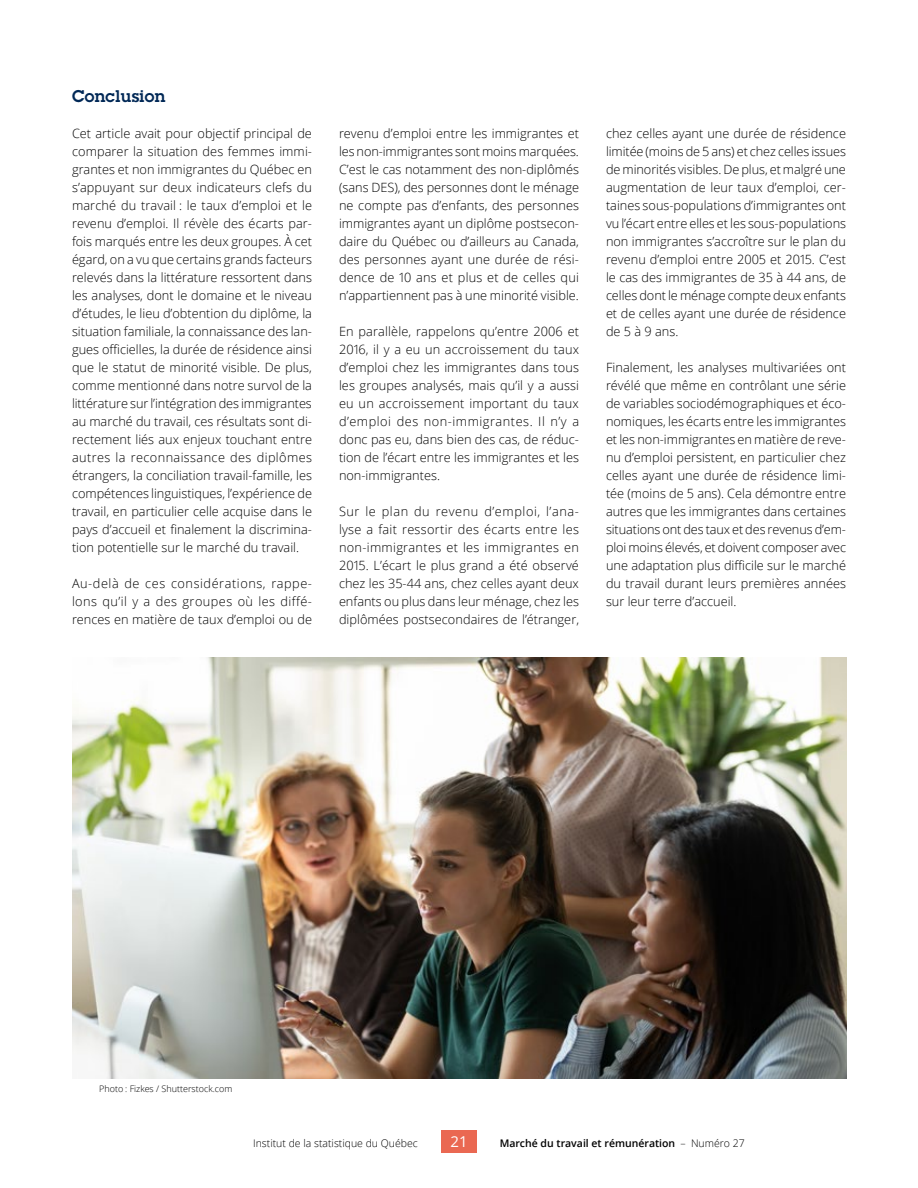
<style>
.page{position:relative;width:918px;height:1188px;background:#fff}
.page>*{position:absolute;margin:0;border:0;box-sizing:border-box;transform-origin:0 0}
.Titre_01{font:600 16.5px "Lubalin Graph Std";letter-spacing:.02em;color:#002856}
.t1{font:15px "Open Sans";color:#fff}
.Texte_courant{font:300 12.75px/18px "Open Sans";color:#000;text-align:justify}
.t2{font:600 10.5px "Open Sans";color:#000}
.t3{font:300 10.5px "Open Sans";color:#000}
.Crédits_photo{font:300 9px "Open Sans";color:#000}
.s1{font-weight:300}
</style>
<div class="page">
<div style="left:441px;top:1130px;width:36px;height:23px;background:#ea6852"></div>
<img style="left:72px;top:658px;width:774px;height:421px">
<p class="Titre_01" style="left:72px;top:85px;width:95px">Conclusion</p>
<p class="Texte_courant" style="left:72px;top:124px;width:242px">Cet article avait pour objectif principal de comparer la situation des femmes immi&shy;grantes et non immigrantes du Québec en s’appuyant sur deux indicateurs clefs du marché du travail : le taux d’emploi et le revenu d’emploi. Il révèle des écarts par&shy;fois marqués entre les deux groupes. À cet égard, on a vu que certains grands facteurs relevés dans la littérature ressortent dans les analyses, dont le domaine et le niveau d’études, le lieu d’obtention du diplôme, la situation familiale, la connaissance des lan&shy;gues officielles, la durée de résidence ainsi que le statut de minorité visible. De plus, comme mentionné dans notre survol de la littérature sur l’intégration des immigrantes au marché du travail, ces résultats sont di&shy;rectement liés aux enjeux touchant entre autres la reconnaissance des diplômes étrangers, la conciliation travail-famille, les compétences linguistiques, l’expérience de travail, en particulier celle acquise dans le pays d’accueil et finalement la discrimina&shy;tion potentielle sur le marché du travail.</p>
<p class="Texte_courant" style="left:72px;top:574px;width:242px">Au-delà de ces considérations, rappe&shy;lons qu’il y a des groupes où les diffé&shy;rences en matière de taux d’emploi ou de</p>
<p class="Texte_courant" style="left:339px;top:124px;width:242px">revenu d’emploi entre les immigrantes et les non-immigrantes sont moins marquées.<br>C’est le cas notamment des non-diplômés (sans DES), des personnes dont le ménage ne compte pas d’enfants, des personnes immigrantes ayant un diplôme postsecon&shy;daire du Québec ou d’ailleurs au Canada, des personnes ayant une durée de rési&shy;dence de 10 ans et plus et de celles qui n’appartiennent pas à une minorité visible.</p>
<p class="Texte_courant" style="left:339px;top:322px;width:242px">En parallèle, rappelons qu’entre 2006 et 2016, il y a eu un accroissement du taux d’emploi chez les immigrantes dans tous les groupes analysés, mais qu’il y a aussi eu un accroissement important du taux d’emploi des non-immigrantes. Il n’y a donc pas eu, dans bien des cas, de réduc&shy;tion de l’écart entre les immigrantes et les non-immigrantes.</p>
<p class="Texte_courant" style="left:339px;top:502px;width:242px">Sur le plan du revenu d’emploi, l’ana&shy;lyse a fait ressortir des écarts entre les non-immigrantes et les immigrantes en 2015. L’écart le plus grand a été observé chez les 35-44 ans, chez celles ayant deux enfants ou plus dans leur ménage, chez les diplômées postsecondaires de l’étranger,</p>
<p class="Texte_courant" style="left:606px;top:124px;width:242px">chez celles ayant une durée de résidence limitée (moins de 5 ans) et chez celles issues de minorités visibles. De plus, et malgré une augmentation de leur taux d’emploi, cer&shy;taines sous-populations d’immigrantes ont vu l’écart entre elles et les sous-populations non immigrantes s’accroître sur le plan du revenu d’emploi entre 2005 et 2015. C’est le cas des immigrantes de 35 à 44 ans, de celles dont le ménage compte deux enfants et de celles ayant une durée de résidence de 5 à 9 ans.</p>
<p class="Texte_courant" style="left:606px;top:358px;width:242px">Finalement, les analyses multivariées ont révélé que même en contrôlant une série de variables sociodémographiques et éco&shy;nomiques, les écarts entre les immigrantes et les non-immigrantes en matière de reve&shy;nu d’emploi persistent, en particulier chez celles ayant une durée de résidence limi&shy;tée (moins de 5 ans). Cela démontre entre autres que les immigrantes dans certaines situations ont des taux et des revenus d’em&shy;ploi moins élevés, et doivent composer avec une adaptation plus difficile sur le marché du travail durant leurs premières années sur leur terre d’accueil.</p>
<p class="Crédits_photo" style="left:99px;top:1082px;width:135px">Photo : Fizkes / Shutterstock.com</p>
<p class="t3" style="left:253px;top:1136px;width:166px">Institut de la statistique du Québec</p>
<p class="t1" style="left:450px;top:1131px;width:19px">21</p>
<p class="t2" style="left:500px;top:1136px;width:247px">Marché du travail et rémunération <span class="s1">– Numéro 27</span></p>
</div>
